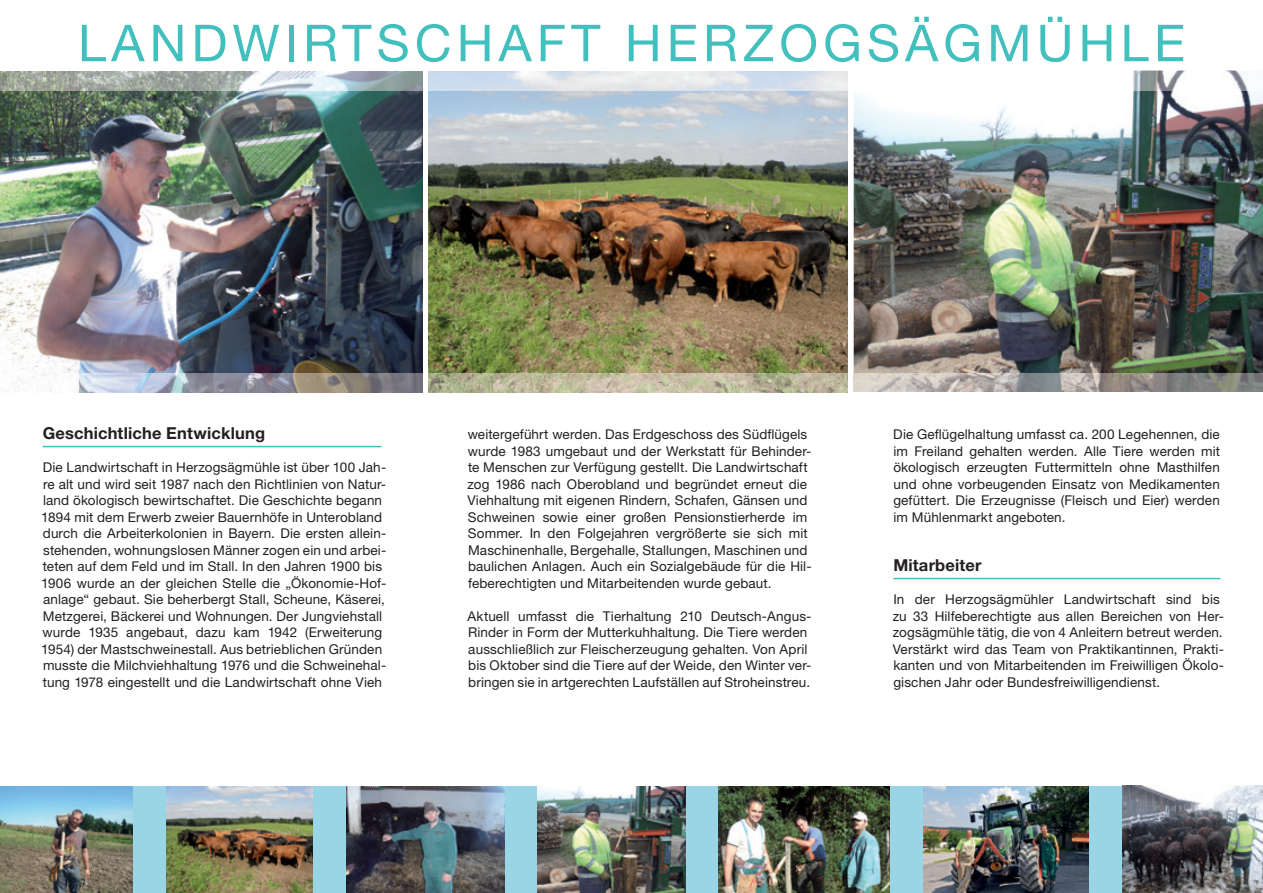
<style>
.page{position:relative;width:1263px;height:893px;background:#fff}
.page>*{position:absolute;margin:0;border:0;box-sizing:border-box;transform-origin:0 0}
.t1{font:51px "Helvetica Neue LT Std";letter-spacing:.1em;color:#42c0bd}
.t2{font:700 16.5px "Helvetica Neue LT Std";letter-spacing:.01em;color:#231f20}
.t3{font:13.5px/16.5px "Helvetica Neue LT Std";letter-spacing:.01em;color:#231f20}
</style>
<div class="page">
<div style="left:0;top:787px;width:1263px;height:106px;background:#99d5e4"></div>
<img style="left:0;top:90px;width:422px;height:284px">
<hr style="left:43px;top:446px;width:339px;height:1px;background:#42c0bd">
<img style="left:428px;top:90px;width:419px;height:284px">
<img style="left:854px;top:71px;width:409px;height:303px">
<svg style="left:7px;top:374px;width:1256px;height:18px;background:#b0ada4"></svg>
<svg style="left:0;top:72px;width:848px;height:18px;background:#c6ced1"></svg>
<img style="left:854px;top:72px;width:409px;height:18px">
<hr style="left:893px;top:578px;width:327px;height:1px;background:#42c0bd">
<img style="left:346px;top:787px;width:158px;height:106px">
<img style="left:538px;top:787px;width:147px;height:106px">
<img style="left:1123px;top:786px;width:140px;height:107px">
<img style="left:166px;top:787px;width:147px;height:106px">
<img style="left:719px;top:787px;width:170px;height:106px">
<img style="left:923px;top:787px;width:166px;height:106px">
<img style="left:0;top:787px;width:133px;height:106px">
<h1 class="t1" style="left:78px;top:13px;width:1109px">LANDWIRTSCHAFT HERZOGSÄGMÜHLE</h1>
<p class="t2" style="left:43px;top:423px;width:224px">Geschichtliche Entwicklung</p>
<p class="t3" style="left:41px;top:459px;width:347px">Die Landwirtschaft in Herzogsägmühle ist über 100 Jah&shy;re alt und wird seit 1987 nach den Richtlinien von Natur&shy;land ökologisch bewirtschaftet. Die Geschichte begann 1894 mit dem Erwerb zweier Bauernhöfe in Unterobland durch die Arbeiterkolonien in Bayern. Die ersten allein&shy;stehenden, wohnungslosen Männer zogen ein und arbei&shy;teten auf dem Feld und im Stall. In den Jahren 1900 bis 1906 wurde an der gleichen Stelle die „Ökonomie-Hof&shy;anlage“ gebaut. Sie beherbergt Stall, Scheune, Käserei, Metzgerei, Bäckerei und Wohnungen. Der Jungviehstall wurde 1935 angebaut, dazu kam 1942 (Erweiterung 1954) der Mastschweinestall. Aus betrieblichen Gründen musste die Milchviehhaltung 1976 und die Schweinehal&shy;tung 1978 eingestellt und die Landwirtschaft ohne Vieh</p>
<p class="t3" style="left:467px;top:426px;width:346px">weitergeführt werden. Das Erdgeschoss des Südflügels wurde 1983 umgebaut und der Werkstatt für Behinder&shy;te Menschen zur Verfügung gestellt. Die Landwirtschaft zog 1986 nach Oberobland und begründet erneut die Viehhaltung mit eigenen Rindern, Schafen, Gänsen und Schweinen sowie einer großen Pensionstierherde im Sommer. In den Folgejahren vergrößerte sie sich mit Maschinenhalle, Bergehalle, Stallungen, Maschinen und baulichen Anlagen. Auch ein Sozialgebäude für die Hil&shy;feberechtigten und Mitarbeitenden wurde gebaut.</p>
<p class="t3" style="left:468px;top:607px;width:345px">Aktuell umfasst die Tierhaltung 210 Deutsch-Angus-Rinder in Form der Mutterkuhhaltung. Die Tiere werden ausschließlich zur Fleischerzeugung gehalten. Von April bis Oktober sind die Tiere auf der Weide, den Winter ver&shy;bringen sie in artgerechten Laufställen auf Stroheinstreu.</p>
<p class="t3" style="left:893px;top:426px;width:328px;text-align:justify">Die Geflügelhaltung umfasst ca. 200 Legehennen, die im Freiland gehalten werden. Alle Tiere werden mit ökologisch erzeugten Futtermitteln ohne Masthilfen und ohne vorbeugenden Einsatz von Medikamenten gefüttert. Die Erzeugnisse (Fleisch und Eier) werden im Mühlenmarkt angeboten.</p>
<p class="t2" style="left:893px;top:555px;width:90px">Mitarbeiter</p>
<p class="t3" style="left:893px;top:591px;width:333px">In der Herzogsägmühler Landwirtschaft sind bis zu 33 Hilfeberechtigte aus allen Bereichen von Her&shy;zogsägmühle tätig, die von 4 Anleitern betreut werden.<br>Verstärkt wird das Team von Praktikantinnen, Prakti&shy;kanten und von Mitarbeitenden im Freiwilligen Ökolo&shy;gischen Jahr oder Bundesfreiwilligendienst.</p>
</div>
